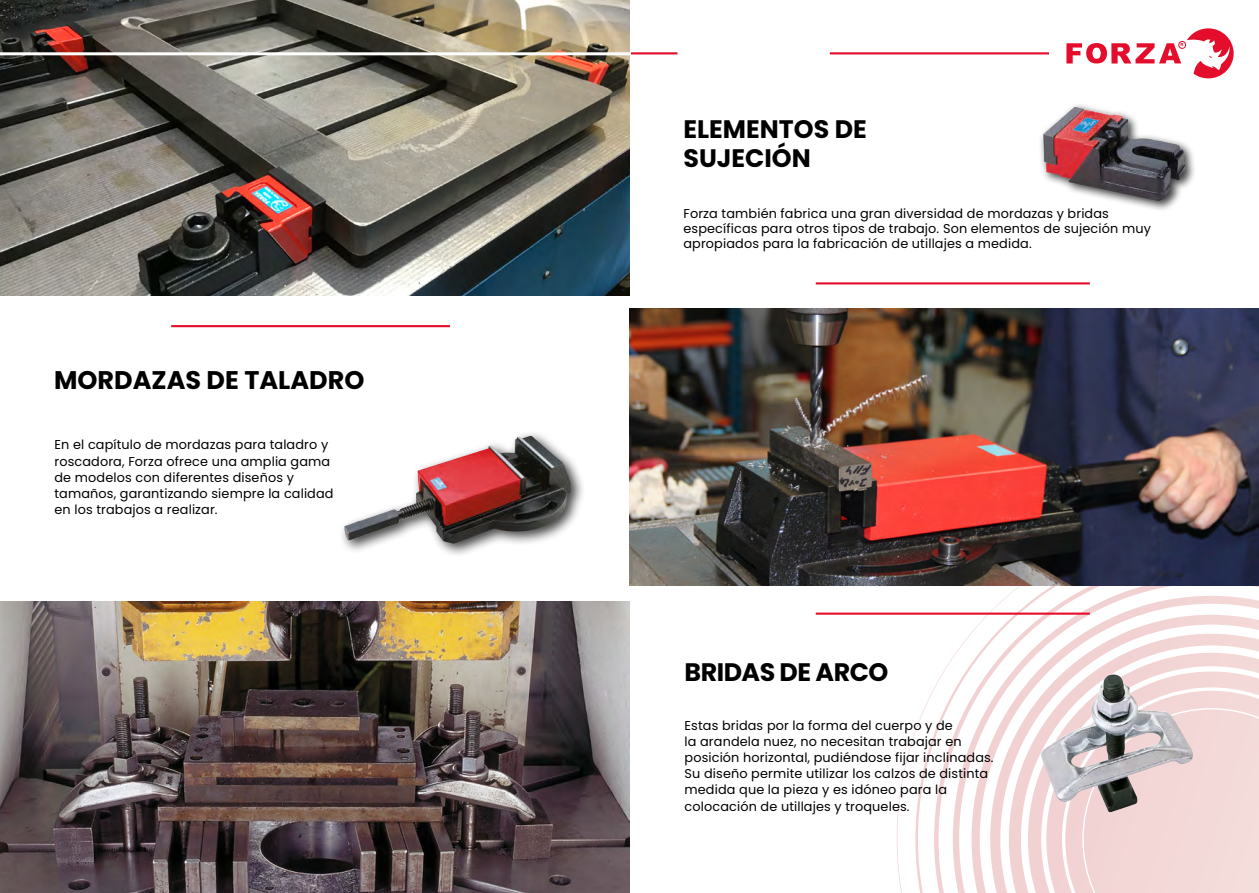
<style>
.page{position:relative;width:1259px;height:893px;background:#fff}
.page>*{position:absolute;margin:0;border:0;box-sizing:border-box;transform-origin:0 0}
.t1{font:700 25.5px "Poppins";color:#000}
.t2{font:700 25.35px/29.5px "Poppins";color:#000}
.t3{font:700 25.35px "Poppins";letter-spacing:-.02em;color:#000}
.t4{font:12.9px/16.2px "Poppins";letter-spacing:.01em;color:#000}
.t5{font:700 4.2px "Arial";color:#e40d2c}
</style>
<div class="page">
<svg style="left:915px;top:585px;width:19px;height:308px"></svg>
<svg style="left:934px;top:585px;width:18px;height:308px"></svg>
<svg style="left:952px;top:585px;width:307px;height:308px"></svg>
<svg style="left:971px;top:596px;width:288px;height:297px"></svg>
<svg style="left:990px;top:615px;width:269px;height:278px"></svg>
<svg style="left:1009px;top:634px;width:250px;height:259px"></svg>
<svg style="left:1028px;top:653px;width:231px;height:240px"></svg>
<svg style="left:1046px;top:671px;width:213px;height:222px"></svg>
<div style="left:1065px;top:691px;width:194px;height:202px;background:#f3d9d7"></div>
<svg style="left:1066px;top:28px;width:167px;height:50px"></svg>
<div style="left:1178px;top:41px;width:8px;height:8px;border:1px solid #e40d2c;border-radius:50%"></div>
<hr style="left:631px;top:52px;width:46px;height:2px;background:#e40d2c">
<hr style="left:830px;top:52px;width:219px;height:2px;background:#e40d2c">
<img style="left:0;top:601px;width:629px;height:292px">
<img style="left:0;top:0;width:630px;height:295px">
<div style="left:338px;top:430px;width:247px;height:128px;background:#000;opacity:.75"></div>
<img style="left:344px;top:436px;width:219px;height:108px">
<div style="left:1038px;top:102px;width:158px;height:110px;background:#000;opacity:.75"></div>
<img style="left:1043px;top:107px;width:142px;height:94px">
<hr style="left:0;top:52px;width:631px;height:3px;background:#fff">
<hr style="left:171px;top:325px;width:279px;height:2px;background:#e40d2c">
<hr style="left:815px;top:613px;width:274px;height:2px;background:#e40d2c">
<hr style="left:815px;top:282px;width:274px;height:2px;background:#e40d2c">
<img style="left:629px;top:309px;width:630px;height:276px">
<img style="left:1038px;top:674px;width:156px;height:139px">
<h1 class="t1" style="left:54px;top:365px;width:312px">MORDAZAS DE TALADRO</h1>
<p class="t4" style="left:54px;top:437px;width:280px">En el capítulo de mordazas para taladro y roscadora, Forza ofrece una amplia gama de modelos con diferentes diseños y tamaños, garantizando siempre la calidad en los trabajos a realizar.</p>
<h2 class="t2" style="left:683px;top:114px;width:185px">ELEMENTOS DE<br>SUJECIÓN</h2>
<p class="t4" style="left:683px;top:205px;width:469px;line-height:15.5px">Forza también fabrica una gran diversidad de mordazas y bridas específicas para otros tipos de trabajo. Son elementos de sujeción muy apropiados para la fabricación de utillajes a medida.</p>
<p class="t5" style="left:1180px;top:42px;width:5px">R</p>
<h2 class="t3" style="left:684px;top:657px;width:205px">BRIDAS DE ARCO</h2>
<p class="t4" style="left:684px;top:717px;width:311px">Estas bridas por la forma del cuerpo y de<br>la arandela nuez, no necesitan trabajar en posición horizontal, pudiéndose fijar inclinadas.<br>Su diseño permite utilizar los calzos de distinta medida que la pieza y es idóneo para la colocación de utillajes y troqueles.</p>
</div>
